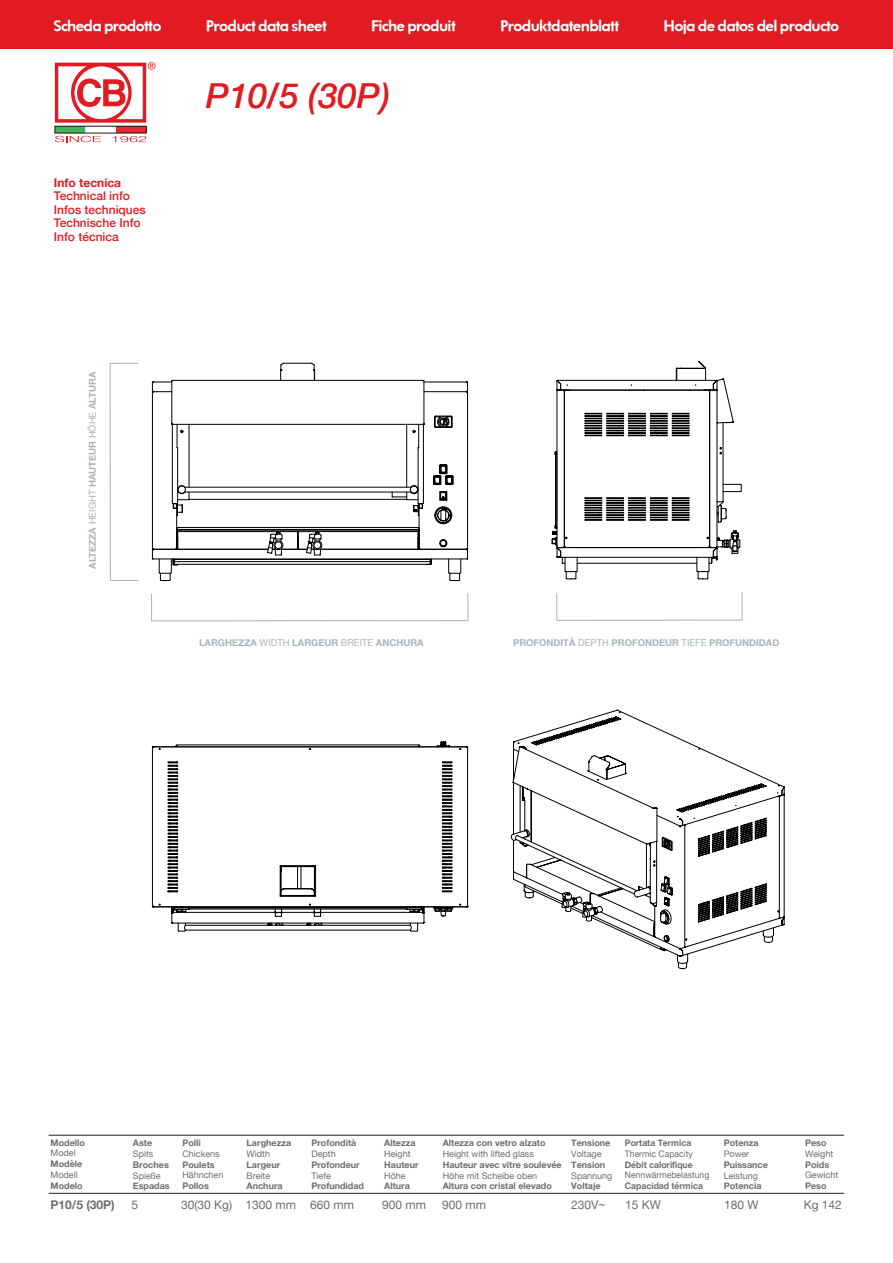
<style>
.page{position:relative;width:893px;height:1263px;background:#fff}
.page>*{position:absolute;margin:0;border:0;box-sizing:border-box;transform-origin:0 0}
.t1{font:italic 500 34.5px "Helvetica Neue";color:#e21a21}
.Normale{font:800 15px "Volkswagen";color:#fff}
.t2{font:500 12px "Helvetica Neue";color:#e21a21}
.Normale-2{font:12px "Helvetica Neue";color:#6c6d70}
.t3{font:700 12px "Helvetica Neue";color:#e21a21}
.Normale-3{font:700 12px "Helvetica Neue";color:#6c6d70}
.t4{font:700 9.45px "Helvetica Neue";color:#abb3b9}
.Normale-4{font:700 9px "Helvetica Neue";color:#6c6d70}
.Normale-5{font:9px "Helvetica Neue";color:#6c6d70}
.Normale-6{font:700 9px "Helvetica Neue";color:#6c6d70;scale:.96 1}
.Normale-7{font:9px "Helvetica Neue";color:#6c6d70;scale:.96 1}
.s1{font-weight:400}
</style>
<div class="page">
<hr style="left:49px;top:1135px;width:795px;height:1px;background:#231f20">
<hr style="left:49px;top:1193px;width:795px;height:1px;background:#231f20">
<hr style="left:110px;top:363px;width:1px;height:218px;background:#abb3b9">
<hr style="left:152px;top:620px;width:316px;height:1px;background:#abb3b9">
<div style="left:149px;top:591px;width:5px;height:33px;background:#fff"></div>
<svg style="left:151px;top:594px;width:1px;height:27px"></svg>
<div style="left:465px;top:590px;width:5px;height:33px;background:#fff;opacity:.75"></div>
<svg style="left:467px;top:593px;width:1px;height:28px"></svg>
<div style="left:108px;top:578px;width:32px;height:5px;background:#fff"></div>
<svg style="left:110px;top:580px;width:28px;height:1px"></svg>
<div style="left:107px;top:361px;width:33px;height:5px;background:#fff;opacity:.75"></div>
<svg style="left:110px;top:363px;width:28px;height:1px"></svg>
<div style="left:554px;top:590px;width:5px;height:33px;background:#fff;opacity:.75"></div>
<svg style="left:556px;top:593px;width:1px;height:13px"></svg>
<div style="left:739px;top:590px;width:6px;height:32px;background:#fff;opacity:.75"></div>
<svg style="left:742px;top:592px;width:1px;height:14px"></svg>
<div style="left:546px;top:606px;width:207px;height:28px;background:#fff"></div>
<hr style="left:557px;top:620px;width:185px;height:1px;background:#abb3b9">
<svg style="left:152px;top:363px;width:317px;height:218px"></svg>
<svg style="left:453px;top:747px;width:15px;height:162px"></svg>
<svg style="left:176px;top:742px;width:277px;height:170px"></svg>
<svg style="left:151px;top:745px;width:300px;height:186px"></svg>
<svg style="left:551px;top:361px;width:190px;height:218px"></svg>
<svg style="left:510px;top:710px;width:274px;height:259px"></svg>
<div style="left:0;top:0;width:893px;height:49px;background:#e21a21"></div>
<div style="left:55px;top:126px;width:30px;height:7px;background:#41b759"></div>
<div style="left:116px;top:126px;width:30px;height:7px;background:#e9282f"></div>
<div style="left:55px;top:126px;width:91px;height:7px;border:1px solid #18151a"></div>
<svg style="left:55px;top:136px;width:46px;height:6px"></svg>
<svg style="left:112px;top:136px;width:34px;height:6px"></svg>
<svg style="left:55px;top:62px;width:100px;height:61px"></svg>
<p class="Normale" style="left:54px;top:16px;width:109px">Scheda prodotto</p>
<p class="Normale" style="left:206px;top:16px;width:122px">Product data sheet</p>
<p class="Normale" style="left:372px;top:16px;width:85px">Fiche produit</p>
<p class="Normale" style="left:500px;top:16px;width:120px">Produktdatenblatt</p>
<p class="Normale" style="left:664px;top:16px;width:177px">Hoja de datos del producto</p>
<p class="t3" style="left:54px;top:173px;width:69px">Info tecnica</p>
<p class="t2" style="left:54px;top:186px;width:78px">Technical info</p>
<p class="t2" style="left:54px;top:200px;width:93px">Infos techniques</p>
<p class="t2" style="left:54px;top:213px;width:88px">Technische Info</p>
<p class="t2" style="left:54px;top:227px;width:66px">Info técnica</p>
<p class="t4" style="left:85px;top:569px;width:198px;rotate:-90deg">ALTEZZA <span class="s1">HEIGHT</span> HAUTEUR <span class="s1">HÖHE</span> ALTURA</p>
<p class="t1" style="left:206px;top:66px;width:186px">P10/5 (30P)</p>
<p class="t4" style="left:199px;top:635px;width:226px">LARGHEZZA <span class="s1">WIDTH</span> LARGEUR <span class="s1">BREITE</span> ANCHURA</p>
<p class="t4" style="left:513px;top:635px;width:268px">PROFONDITÀ <span class="s1">DEPTH</span> PROFONDEUR <span class="s1">TIEFE</span> PROFUNDIDAD</p>
<p class="Normale-4" style="left:51px;top:1135px;width:36px">Modello</p>
<p class="Normale-5" style="left:51px;top:1147px;width:27px">Model</p>
<p class="Normale-4" style="left:51px;top:1157px;width:33px">Modèle</p>
<p class="Normale-5" style="left:51px;top:1168px;width:29px">Modell</p>
<p class="Normale-4" style="left:51px;top:1178px;width:34px">Modelo</p>
<p class="Normale-4" style="left:133px;top:1136px;width:21px">Aste</p>
<p class="Normale-5" style="left:133px;top:1147px;width:22px">Spits</p>
<p class="Normale-4" style="left:133px;top:1157px;width:37px">Broches</p>
<p class="Normale-5" style="left:133px;top:1169px;width:29px">Spieße</p>
<p class="Normale-4" style="left:133px;top:1179px;width:38px">Espadas</p>
<p class="Normale-4" style="left:182px;top:1136px;width:20px">Polli</p>
<p class="Normale-5" style="left:182px;top:1147px;width:39px">Chickens</p>
<p class="Normale-4" style="left:182px;top:1157px;width:34px">Poulets</p>
<p class="Normale-5" style="left:182px;top:1169px;width:43px">Hähnchen</p>
<p class="Normale-4" style="left:182px;top:1179px;width:28px">Pollos</p>
<p class="Normale-4" style="left:247px;top:1136px;width:46px">Larghezza</p>
<p class="Normale-5" style="left:247px;top:1147px;width:25px">Width</p>
<p class="Normale-4" style="left:247px;top:1157px;width:35px">Largeur</p>
<p class="Normale-5" style="left:247px;top:1169px;width:25px">Breite</p>
<p class="Normale-4" style="left:247px;top:1179px;width:38px">Anchura</p>
<p class="Normale-4" style="left:311px;top:1136px;width:46px">Profondità</p>
<p class="Normale-5" style="left:311px;top:1147px;width:26px">Depth</p>
<p class="Normale-4" style="left:311px;top:1157px;width:50px">Profondeur</p>
<p class="Normale-5" style="left:311px;top:1169px;width:21px">Tiefe</p>
<p class="Normale-4" style="left:311px;top:1179px;width:54px">Profundidad</p>
<p class="Normale-4" style="left:384px;top:1136px;width:33px">Altezza</p>
<p class="Normale-5" style="left:384px;top:1147px;width:28px">Height</p>
<p class="Normale-4" style="left:384px;top:1157px;width:36px">Hauteur</p>
<p class="Normale-5" style="left:384px;top:1169px;width:23px">Höhe</p>
<p class="Normale-4" style="left:384px;top:1179px;width:27px">Altura</p>
<p class="Normale-4" style="left:443px;top:1136px;width:104px">Altezza con vetro alzato</p>
<p class="Normale-5" style="left:443px;top:1147px;width:93px">Height with lifted glass</p>
<p class="Normale-4" style="left:443px;top:1157px;width:121px">Hauteur avec vitre soulevée</p>
<p class="Normale-5" style="left:443px;top:1169px;width:96px">Höhe mit Scheibe oben</p>
<p class="Normale-4" style="left:443px;top:1179px;width:111px">Altura con cristal elevado</p>
<p class="Normale-4" style="left:571px;top:1136px;width:41px">Tensione</p>
<p class="Normale-5" style="left:571px;top:1147px;width:32px">Voltage</p>
<p class="Normale-4" style="left:571px;top:1157px;width:35px">Tension</p>
<p class="Normale-5" style="left:571px;top:1169px;width:43px">Spannung</p>
<p class="Normale-4" style="left:571px;top:1179px;width:31px">Voltaje</p>
<p class="Normale-6" style="left:625px;top:1136px;width:71px">Portata Termica</p>
<p class="Normale-7" style="left:625px;top:1147px;width:72px">Thermic Capacity</p>
<p class="Normale-6" style="left:625px;top:1157px;width:72px">Débit calorifique</p>
<p class="Normale-7" style="left:625px;top:1168px;width:90px">Nennwärmebelastung</p>
<p class="Normale-6" style="left:625px;top:1179px;width:83px">Capacidad térmica</p>
<p class="Normale-4" style="left:724px;top:1136px;width:37px">Potenza</p>
<p class="Normale-5" style="left:724px;top:1147px;width:27px">Power</p>
<p class="Normale-4" style="left:724px;top:1157px;width:46px">Puissance</p>
<p class="Normale-5" style="left:724px;top:1169px;width:36px">Leistung</p>
<p class="Normale-4" style="left:724px;top:1179px;width:39px">Potencia</p>
<p class="Normale-4" style="left:805px;top:1136px;width:23px">Peso</p>
<p class="Normale-5" style="left:805px;top:1147px;width:30px">Weight</p>
<p class="Normale-4" style="left:805px;top:1157px;width:26px">Poids</p>
<p class="Normale-5" style="left:805px;top:1169px;width:35px">Gewicht</p>
<p class="Normale-4" style="left:805px;top:1179px;width:23px">Peso</p>
<p class="Normale-3" style="left:51px;top:1195px;width:66px">P10/5 (30P)</p>
<p class="Normale-2" style="left:132px;top:1196px;width:8px">5</p>
<p class="Normale-2" style="left:181px;top:1196px;width:174px">30(30 Kg) 1300 mm 660 mm</p>
<p class="Normale-2" style="left:382px;top:1196px;width:45px">900 mm</p>
<p class="Normale-2" style="left:442px;top:1196px;width:45px">900 mm</p>
<p class="Normale-2" style="left:571px;top:1196px;width:36px">230V~</p>
<p class="Normale-2" style="left:625px;top:1196px;width:37px">15 KW</p>
<p class="Normale-2" style="left:724px;top:1196px;width:36px">180 W</p>
<p class="Normale-2" style="left:804px;top:1196px;width:40px">Kg 142</p>
</div>
